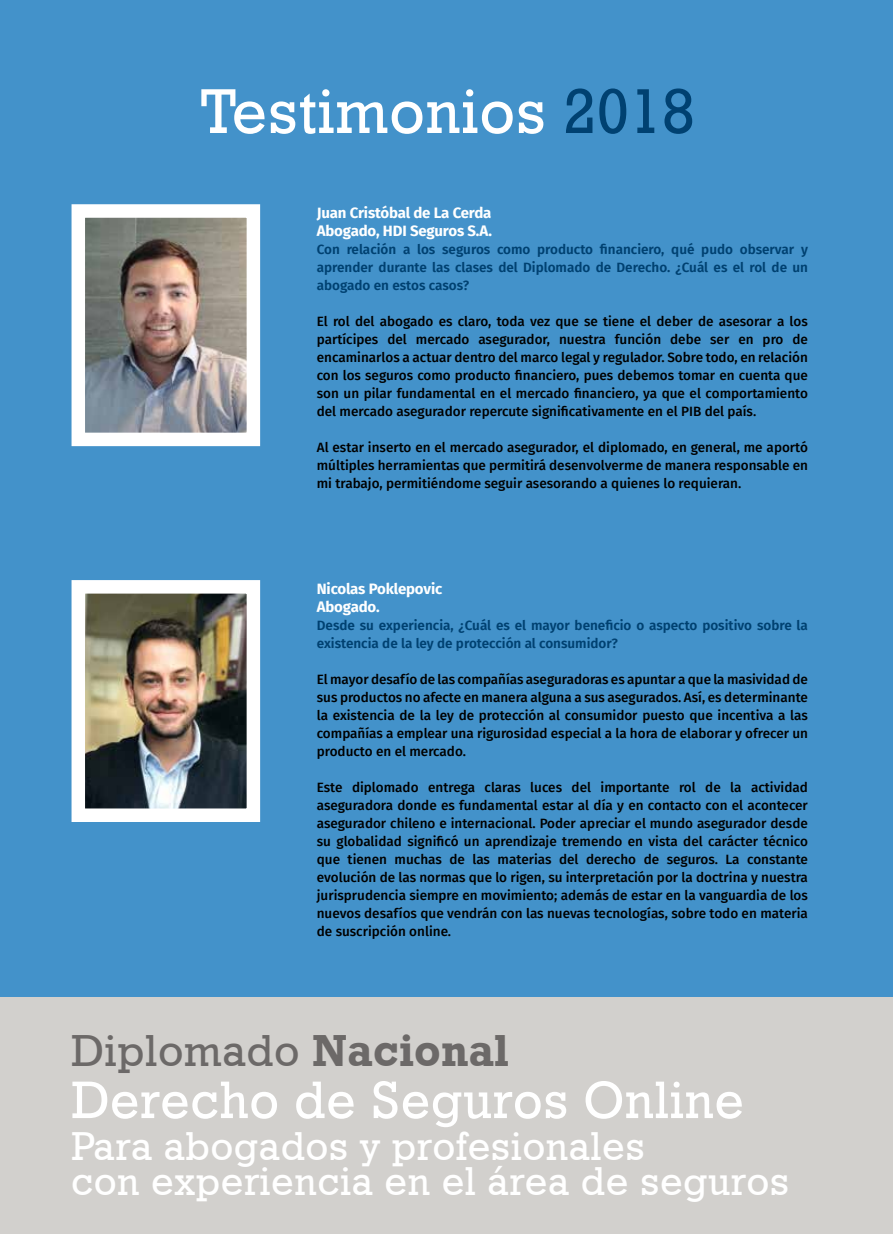
<style>
.page{position:relative;width:893px;height:1234px;background:#fff}
.page>*{position:absolute;margin:0;border:0;box-sizing:border-box;transform-origin:0 0}
.t1{font:63px "Geometric Slab 712 BT Medium A";letter-spacing:.025em;color:#fff}
.t2{font:52.5px "Geometric Slab 712 BT Medium A";letter-spacing:.025em;color:#fff}
.t3{font:45px "Geometric Slab 712 BT Medium A";letter-spacing:.025em;color:#6c6968}
.t4{font:40.5px/34.5px "Geometric Slab 712 BT Medium A";letter-spacing:.025em;color:#fff}
.t5{font:700 15px/18px "Fira Sans";letter-spacing:-.01em;color:#fff}
.t6{font:500 13.5px/18px "Fira Sans";color:#000;text-align:justify}
.t7{font:600 13.5px/18px "Fira Sans";color:#004171;text-align:justify}
.s1{color:#004171}
.s2{font-family:"Geometric Slab 712 BT Bold A"}
</style>
<div class="page">
<div style="left:0;top:0;width:893px;height:1233px;background:#4392ca"></div>
<div style="left:0;top:997px;width:893px;height:236px;background:#d2d0cd"></div>
<img style="left:71px;top:204px;width:190px;height:243px">
<img style="left:71px;top:580px;width:190px;height:242px">
<h1 class="t1" style="left:199px;top:72px;width:496px">Testimonios <span class="s1">2018</span></h1>
<p class="t5" style="left:317px;top:203px;width:177px">Juan Cristóbal de La Cerda<br>Abogado, HDI Seguros S.A.</p>
<p class="t7" style="left:317px;top:240px;width:493px">Con relación a los seguros como producto financiero, qué pudo observar y aprender durante las clases del Diplomado de Derecho. ¿Cuál es el rol de un abogado en estos casos?</p>
<p class="t6" style="left:317px;top:312px;width:493px">El rol del abogado es claro, toda vez que se tiene el deber de asesorar a los partícipes del mercado asegurador, nuestra función debe ser en pro de encaminarlos a actuar dentro del marco legal y regulador. Sobre todo, en relación con los seguros como producto financiero, pues debemos tomar en cuenta que son un pilar fundamental en el mercado financiero, ya que el comportamiento del mercado asegurador repercute significativamente en el PIB del país.</p>
<p class="t6" style="left:317px;top:438px;width:493px">Al estar inserto en el mercado asegurador, el diplomado, en general, me aportó múltiples herramientas que permitirá desenvolverme de manera responsable en mi trabajo, permitiéndome seguir asesorando a quienes lo requieran.</p>
<p class="t5" style="left:317px;top:578px;width:127px">Nicolas Poklepovic<br>Abogado.</p>
<p class="t7" style="left:317px;top:615px;width:493px">Desde su experiencia, ¿Cuál es el mayor beneficio o aspecto positivo sobre la existencia de la ley de protección al consumidor?</p>
<p class="t6" style="left:317px;top:669px;width:493px">El mayor desafío de las compañías aseguradoras es apuntar a que la masividad de sus productos no afecte en manera alguna a sus asegurados. Así, es determinante la existencia de la ley de protección al consumidor puesto que incentiva a las compañías a emplear una rigurosidad especial a la hora de elaborar y ofrecer un producto en el mercado.</p>
<p class="t6" style="left:317px;top:777px;width:493px">Este diplomado entrega claras luces del importante rol de la actividad aseguradora donde es fundamental estar al día y en contacto con el acontecer asegurador chileno e internacional. Poder apreciar el mundo asegurador desde su globalidad significó un aprendizaje tremendo en vista del carácter técnico que tienen muchas de las materias del derecho de seguros. La constante evolución de las normas que lo rigen, su interpretación por la doctrina y nuestra jurisprudencia siempre en movimiento; además de estar en la vanguardia de los nuevos desafíos que vendrán con las nuevas tecnologías, sobre todo en materia de suscripción online.</p>
<h3 class="t3" style="left:72px;top:1022px;width:438px">Diplomado <span class="s2">Nacional</span></h3>
<h2 class="t2" style="left:72px;top:1067px;width:673px">Derecho de Seguros Online</h2>
<h3 class="t4" style="left:72px;top:1127px;width:719px">Para abogados y profesionales<br>con experiencia en el área de seguros</h3>
</div>
